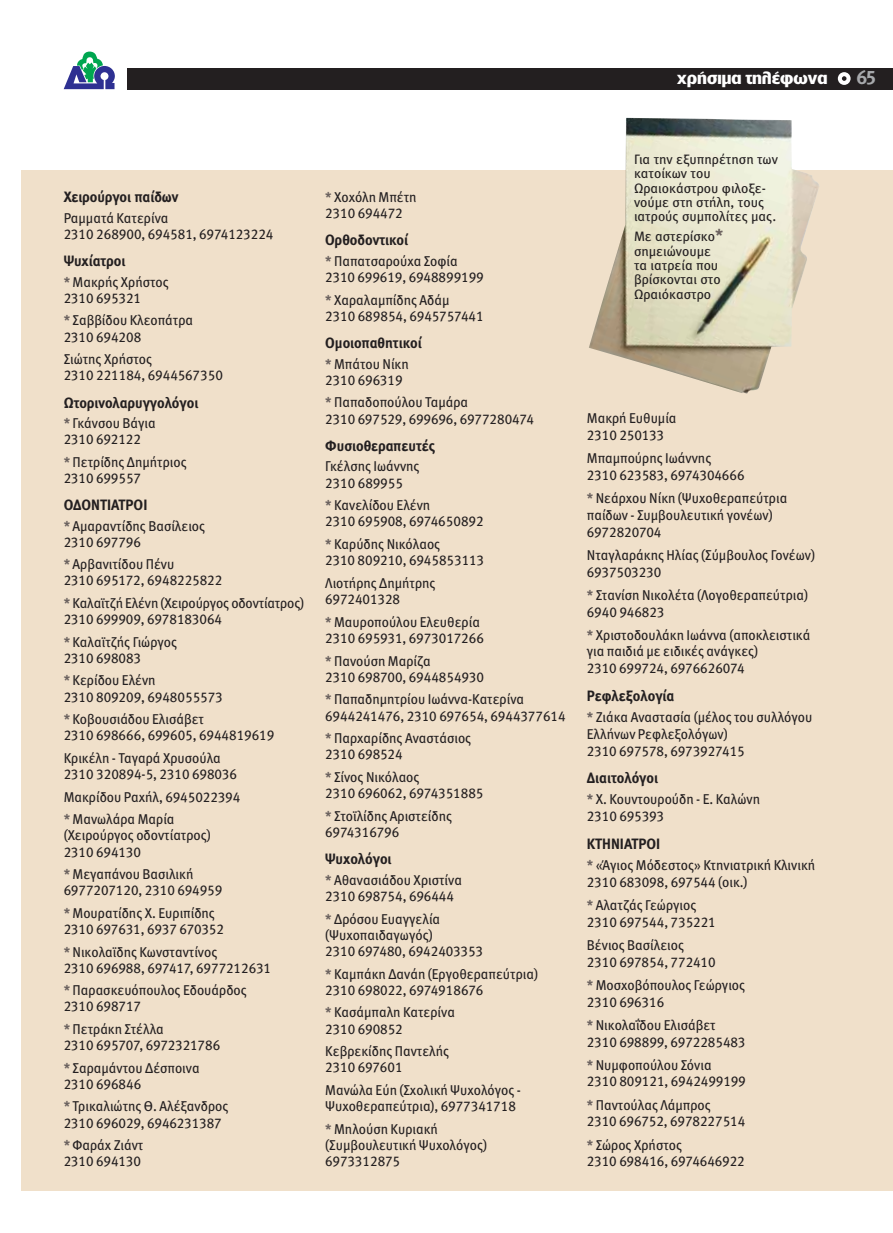
<style>
.page{position:relative;width:893px;height:1233px;background:#fff}
.page>*{position:absolute;margin:0;border:0;box-sizing:border-box;transform-origin:0 0}
.t1{font:19.5px "Meta Bold Greek LF";color:#a7a9ac}
.t2{font:700 16.5px "PF Lounge";color:#fff;scale:1.1 1}
.t3{font:15px "Meta Bold Greek LF";color:#231f20;scale:.95 1}
.t4{font:14.25px/16.2px "Meta Book Greek LF";color:#231f20;scale:.95 1}
.t5{font:13.65px/14.4px "Meta Book Greek LF";color:#231f20}
.s1{font-family:"Meta Bold Greek LF";color:#6c6360}
.s2{font-family:"Meta Bold Greek LF";font-size:17.25px;color:#6c6360}
</style>
<div class="page">
<div style="left:21px;top:170px;width:872px;height:1020px;background:#f0e0ca"></div>
<img style="left:589px;top:118px;width:230px;height:276px">
<svg style="left:64px;top:52px;width:51px;height:37px"></svg>
<div style="left:127px;top:68px;width:766px;height:21px;background:#231f20"></div>
<div style="left:838px;top:72px;width:12px;height:13px;background:#fff;border-radius:50%"></div>
<svg style="left:842px;top:76px;width:4px;height:5px"></svg>
<p class="t2" style="left:677px;top:69px;width:138px">χρήσιμα τηλέφωνα</p>
<h1 class="t1" style="left:856px;top:69px;width:22px">65</h1>
<p class="t3" style="left:64px;top:191px;width:122px">Χειρούργοι παίδων</p>
<p class="t4" style="left:64px;top:211px;width:222px">Ραμματά Κατερίνα<br>2310 268900, 694581, 6974123224</p>
<p class="t3" style="left:64px;top:255px;width:66px">Ψυχίατροι</p>
<p class="t4" style="left:64px;top:275px;width:112px"><span class="s1">*</span> Μακρής Χρήστος<br>2310 695321</p>
<p class="t4" style="left:64px;top:313px;width:138px"><span class="s1">*</span> Σαββίδου Κλεοπάτρα<br>2310 694208</p>
<p class="t4" style="left:64px;top:352px;width:169px">Σιώτης Χρήστος<br>2310 221184, 6944567350</p>
<p class="t3" style="left:64px;top:396px;width:143px">Ωτορινολαρυγγολόγοι</p>
<p class="t4" style="left:64px;top:416px;width:98px"><span class="s1">*</span> Γκάνσου Βάγια<br>2310 692122</p>
<p class="t4" style="left:64px;top:455px;width:131px"><span class="s1">*</span> Πετρίδης Δημήτριος<br>2310 699557</p>
<p class="t3" style="left:64px;top:499px;width:90px">ΟΔΟΝΤΙΑΤΡΟΙ</p>
<p class="t4" style="left:64px;top:518px;width:150px"><span class="s1">*</span> Αμαραντίδης Βασίλειος<br>2310 697796</p>
<p class="t4" style="left:64px;top:557px;width:169px"><span class="s1">*</span> Αρβανιτίδου Πένυ<br>2310 695172, 6948225822</p>
<p class="t4" style="left:64px;top:596px;width:255px"><span class="s1">*</span> Καλαϊτζή Ελένη (Χειρούργος οδοντίατρος)<br>2310 699909, 6978183064</p>
<p class="t4" style="left:64px;top:635px;width:121px"><span class="s1">*</span> Καλαϊτζής Γιώργος<br>2310 698083</p>
<p class="t4" style="left:64px;top:673px;width:169px"><span class="s1">*</span> Κερίδου Ελένη<br>2310 809209, 6948055573</p>
<p class="t4" style="left:64px;top:712px;width:223px"><span class="s1">*</span> Κοβουσιάδου Ελισάβετ<br>2310 698666, 699605, 6944819619</p>
<p class="t4" style="left:64px;top:751px;width:184px">Κρικέλη - Ταγαρά Χρυσούλα<br>2310 320894-5, 2310 698036</p>
<p class="t4" style="left:64px;top:786px;width:188px;line-height:22.5px">Μακρίδου Ραχήλ, 6945022394 <span class="s1">*</span> Μανωλάρα Μαρία</p>
<p class="t4" style="left:64px;top:828px;width:156px">(Χειρούργος οδοντίατρος)<br>2310 694130</p>
<p class="t4" style="left:64px;top:867px;width:168px"><span class="s1">*</span> Μεγαπάνου Βασιλική<br>6977207120, 2310 694959</p>
<p class="t4" style="left:64px;top:906px;width:170px"><span class="s1">*</span> Μουρατίδης Χ. Ευριπίδης<br>2310 697631, 6937 670352</p>
<p class="t4" style="left:64px;top:944px;width:220px"><span class="s1">*</span> Νικολαϊδης Κωνσταντίνος<br>2310 696988, 697417, 6977212631</p>
<p class="t4" style="left:64px;top:983px;width:194px"><span class="s1">*</span> Παρασκευόπουλος Εδουάρδος<br>2310 698717</p>
<p class="t4" style="left:64px;top:1022px;width:166px"><span class="s1">*</span> Πετράκη Στέλλα<br>2310 695707, 6972321786</p>
<p class="t4" style="left:64px;top:1061px;width:145px"><span class="s1">*</span> Σαραμάντου Δέσποινα<br>2310 696846</p>
<p class="t4" style="left:64px;top:1099px;width:175px"><span class="s1">*</span> Τρικαλιώτης Θ. Αλέξανδρος<br>2310 696029, 6946231387</p>
<p class="t4" style="left:64px;top:1138px;width:85px"><span class="s1">*</span> Φαράχ Ζιάντ<br>2310 694130</p>
<p class="t4" style="left:325px;top:190px;width:98px"><span class="s1">*</span> Χοχόλη Μπέτη<br>2310 694472</p>
<p class="t3" style="left:325px;top:234px;width:89px">Ορθοδοντικοί</p>
<p class="t4" style="left:325px;top:254px;width:168px"><span class="s1">*</span> Παπατσαρούχα Σοφία<br>2310 699619, 6948899199</p>
<p class="t4" style="left:325px;top:293px;width:168px"><span class="s1">*</span> Χαραλαμπίδης Αδάμ<br>2310 689854, 6945757441</p>
<p class="t3" style="left:325px;top:337px;width:103px">Ομοιοπαθητικοί</p>
<p class="t4" style="left:325px;top:357px;width:89px"><span class="s1">*</span> Μπάτου Νίκη<br>2310 696319</p>
<p class="t4" style="left:325px;top:395px;width:221px"><span class="s1">*</span> Παπαδοπούλου Ταμάρα<br>2310 697529, 699696, 6977280474</p>
<p class="t3" style="left:325px;top:440px;width:117px">Φυσιοθεραπευτές</p>
<p class="t4" style="left:325px;top:459px;width:101px">Γκέλσης Ιωάννης<br>2310 689955</p>
<p class="t4" style="left:325px;top:498px;width:168px"><span class="s1">*</span> Κανελίδου Ελένη<br>2310 695908, 6974650892</p>
<p class="t4" style="left:325px;top:537px;width:169px"><span class="s1">*</span> Καρύδης Νικόλαος<br>2310 809210, 6945853113</p>
<p class="t4" style="left:325px;top:576px;width:118px">Λιοτήρης Δημήτρης<br>6972401328</p>
<p class="t4" style="left:325px;top:615px;width:168px"><span class="s1">*</span> Μαυροπούλου Ελευθερία<br>2310 695931, 6973017266</p>
<p class="t4" style="left:325px;top:653px;width:169px"><span class="s1">*</span> Πανούση Μαρίζα<br>2310 698700, 6944854930</p>
<p class="t4" style="left:325px;top:692px;width:254px"><span class="s1">*</span> Παπαδημητρίου Ιωάννα-Κατερίνα<br>6944241476, 2310 697654, 6944377614</p>
<p class="t4" style="left:325px;top:731px;width:155px"><span class="s1">*</span> Παρχαρίδης Αναστάσιος<br>2310 698524</p>
<p class="t4" style="left:325px;top:770px;width:168px"><span class="s1">*</span> Σίνος Νικόλαος<br>2310 696062, 6974351885</p>
<p class="t4" style="left:325px;top:809px;width:135px"><span class="s1">*</span> Στοϊλίδης Αριστείδης<br>6974316796</p>
<p class="t3" style="left:325px;top:853px;width:71px">Ψυχολόγοι</p>
<p class="t4" style="left:325px;top:873px;width:145px"><span class="s1">*</span> Αθανασιάδου Χριστίνα<br>2310 698754, 696444</p>
<p class="t4" style="left:325px;top:911px;width:168px"><span class="s1">*</span> Δρόσου Ευαγγελία (Ψυχοπαιδαγωγός)<br>2310 697480, 6942403353</p>
<p class="t4" style="left:325px;top:966px;width:225px"><span class="s1">*</span> Καμπάκη Δανάη (Εργοθεραπεύτρια)<br>2310 698022, 6974918676</p>
<p class="t4" style="left:325px;top:1005px;width:138px"><span class="s1">*</span> Κασάμπαλη Κατερίνα<br>2310 690852</p>
<p class="t4" style="left:325px;top:1044px;width:132px">Κεβρεκίδης Παντελής<br>2310 697601</p>
<p class="t4" style="left:325px;top:1083px;width:207px">Μανώλα Εύη (Σχολική Ψυχολόγος -<br>Ψυχοθεραπεύτρια), 6977341718</p>
<p class="t4" style="left:325px;top:1122px;width:172px"><span class="s1">*</span> Μηλούση Κυριακή (Συμβουλευτική Ψυχολόγος)<br>6973312875</p>
<p class="t5" style="left:634px;top:153px;width:145px">Για την εξυπηρέτηση των κατοίκων του<br>Ωραιοκάστρου φιλοξε&shy;νούμε στη στήλη, τους ιατρούς συμπολίτες μας.</p>
<p class="t5" style="left:634px;top:230px;width:91px">Με αστερίσκο<span class="s2">* </span>σημειώνουμε τα ιατρεία που βρίσκονται στο<br>Ωραιόκαστρο</p>
<p class="t4" style="left:587px;top:411px;width:96px;line-height:16.8px">Μακρή Ευθυμία<br>2310 250133</p>
<p class="t4" style="left:587px;top:451px;width:167px;line-height:16.8px">Μπαμπούρης Ιωάννης<br>2310 623583, 6974304666</p>
<p class="t4" style="left:587px;top:491px;width:212px;line-height:16.8px"><span class="s1">*</span> Νεάρχου Νίκη (Ψυχοθεραπεύτρια παίδων - Συμβουλευτική γονέων)<br>6972820704</p>
<p class="t4" style="left:587px;top:547px;width:242px;line-height:16.8px">Νταγλαράκης Ηλίας (Σύμβουλος Γονέων)<br>6937503230</p>
<p class="t4" style="left:587px;top:587px;width:234px;line-height:16.8px"><span class="s1">*</span> Στανίση Νικολέτα (Λογοθεραπεύτρια)<br>6940 946823</p>
<p class="t4" style="left:587px;top:627px;width:237px;line-height:16.8px"><span class="s1">*</span> Χριστοδουλάκη Ιωάννα (αποκλειστικά για παιδιά με ειδικές ανάγκες)<br>2310 699724, 6976626074</p>
<p class="t3" style="left:587px;top:690px;width:94px">Ρεφλεξολογία</p>
<p class="t4" style="left:587px;top:710px;width:239px;line-height:16.8px"><span class="s1">*</span> Ζιάκα Αναστασία (μέλος του συλλόγου<br>Ελλήνων Ρεφλεξολόγων)<br>2310 697578, 6973927415</p>
<p class="t3" style="left:587px;top:772px;width:76px">Διαιτολόγοι</p>
<p class="t4" style="left:587px;top:792px;width:184px;line-height:16.8px"><span class="s1">*</span> Χ. Κουντουρούδη - Ε. Καλώνη<br>2310 695393</p>
<p class="t3" style="left:587px;top:838px;width:79px">ΚΤΗΝΙΑΤΡΟΙ</p>
<p class="t4" style="left:587px;top:858px;width:242px;line-height:16.8px"><span class="s1">*</span> «Άγιος Μόδεστος» Κτηνιατρική Κλινική<br>2310 683098, 697544 (οικ.)</p>
<p class="t4" style="left:587px;top:898px;width:137px;line-height:16.8px"><span class="s1">*</span> Αλατζάς Γεώργιος<br>2310 697544, 735221</p>
<p class="t4" style="left:587px;top:938px;width:137px;line-height:16.8px">Βένιος Βασίλειος<br>2310 697854, 772410</p>
<p class="t4" style="left:587px;top:977px;width:168px;line-height:16.8px"><span class="s1">*</span> Μοσχοβόπουλος Γεώργιος<br>2310 696316</p>
<p class="t4" style="left:587px;top:1017px;width:168px;line-height:16.8px"><span class="s1">*</span> Νικολαΐδου Ελισάβετ<br>2310 698899, 6972285483</p>
<p class="t4" style="left:587px;top:1057px;width:169px;line-height:16.8px"><span class="s1">*</span> Νυμφοπούλου Σόνια<br>2310 809121, 6942499199</p>
<p class="t4" style="left:587px;top:1097px;width:168px;line-height:16.8px"><span class="s1">*</span> Παντούλας Λάμπρος<br>2310 696752, 6978227514</p>
<p class="t4" style="left:587px;top:1137px;width:168px;line-height:16.8px"><span class="s1">*</span> Σώρος Χρήστος<br>2310 698416, 6974646922</p>
</div>
